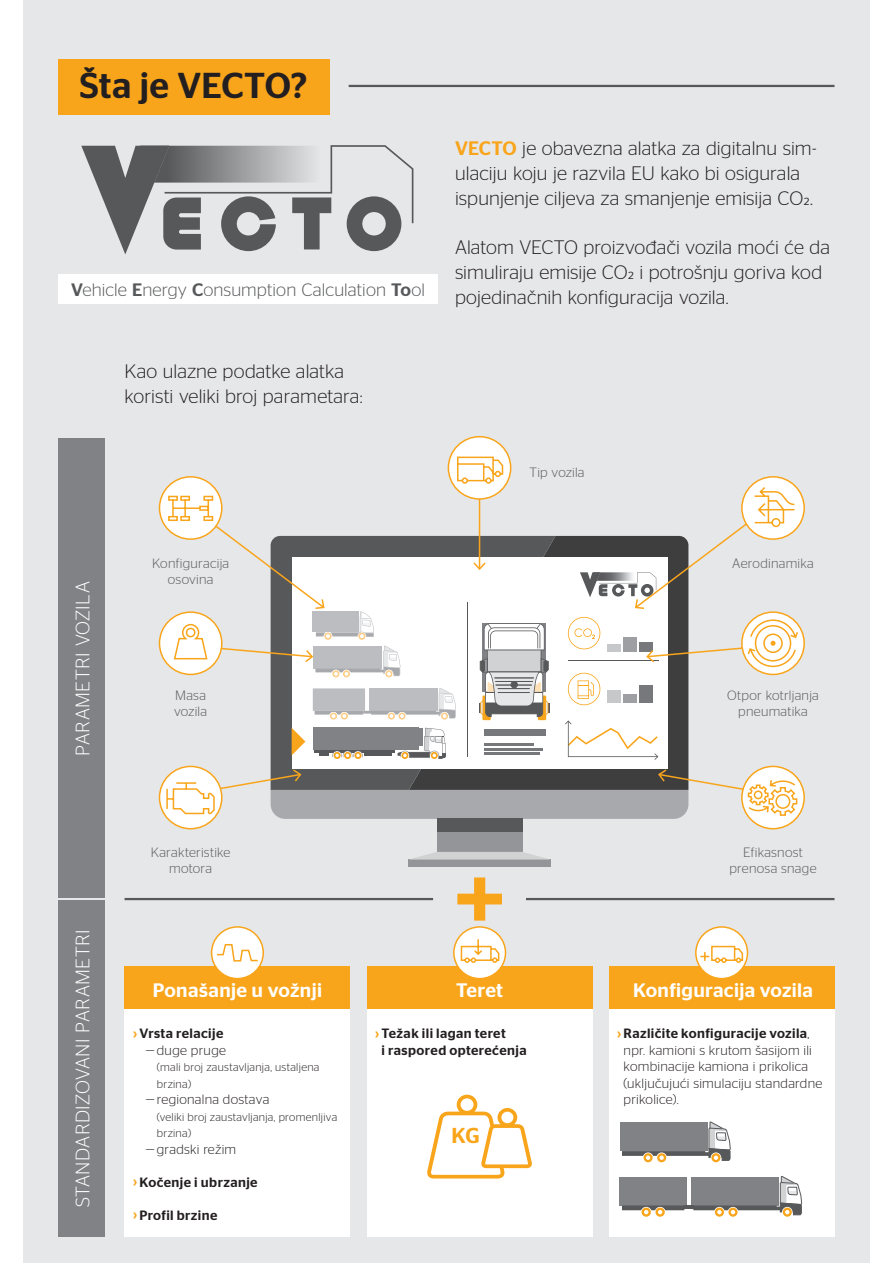
<style>
.page{position:relative;width:893px;height:1263px;background:#fff}
.page>*{position:absolute;margin:0;border:0;box-sizing:border-box;transform-origin:0 0}
.Head_Bereich{font:500 36px "Continental Stag Sans";letter-spacing:.005em;color:#231f20}
.Copy{font:500 21.6px "Continental Stag Sans";color:#f9a51b}
.Copy-2{font:300 19.5px/24.8px "Continental Stag Sans";letter-spacing:.005em;color:#231f20}
.Copy-3{font:500 19.5px "Continental Stag Sans";letter-spacing:.015em;color:#fff}
.Copy-4{font:300 19.5px "Continental Stag Sans";letter-spacing:.02em;color:#fff}
.Copy-5{font:300 18px "Continental Stag Sans";letter-spacing:.005em;color:#57585a}
.Copy-6{font:300 13.5px/16.5px "Continental Stag Sans";letter-spacing:.02em;color:#231f20}
.Grafiken_9_11pt{font:300 13.5px/16.5px "Continental Stag Sans";letter-spacing:.02em;color:#57585a;text-align:center}
.Copy-7{font:500 13.5px/16.5px "Continental Stag Sans";letter-spacing:.03em;color:#231f20}
.Copy-8{font:300 11.25px/16.5px "Continental Stag Sans";letter-spacing:.025em;color:#231f20}
.s1{font-weight:500}
.s2{font-weight:500;color:#f9a51b}
.s3{color:#f9a51b}
</style>
<div class="page">
<div style="left:23px;top:0;width:847px;height:1263px;background:#e6e7e9"></div>
<div style="left:58px;top:439px;width:47px;height:459px;background:#808285"></div>
<div style="left:58px;top:900px;width:47px;height:336px;background:#808285"></div>
<div style="left:125px;top:1009px;width:225px;height:227px;background:#fff"></div>
<div style="left:125px;top:966px;width:225px;height:43px;background:#f9a51b"></div>
<div style="left:367px;top:966px;width:225px;height:43px;background:#f9a51b"></div>
<div style="left:367px;top:1009px;width:226px;height:227px;background:#fff"></div>
<div style="left:609px;top:966px;width:225px;height:43px;background:#f9a51b"></div>
<div style="left:609px;top:1009px;width:225px;height:227px;background:#fff"></div>
<div style="left:620px;top:1177px;width:67px;height:28px;background:#808285"></div>
<div style="left:620px;top:1122px;width:87px;height:29px;background:#808285"></div>
<svg style="left:622px;top:1121px;width:180px;height:96px"></svg>
<div style="left:696px;top:927px;width:51px;height:51px;background:#fff;border-radius:50%"></div>
<div style="left:695px;top:926px;width:53px;height:53px;border:2px solid #f9a51b;border-radius:50%"></div>
<svg style="left:699px;top:945px;width:45px;height:19px"></svg>
<div style="left:454px;top:927px;width:51px;height:51px;background:#fff;border-radius:50%"></div>
<div style="left:453px;top:926px;width:53px;height:53px;border:2px solid #f9a51b;border-radius:50%"></div>
<svg style="left:460px;top:938px;width:40px;height:25px"></svg>
<svg style="left:457px;top:877px;width:45px;height:44px"></svg>
<hr style="left:125px;top:898px;width:308px;height:2px;background:#57585a">
<hr style="left:526px;top:898px;width:308px;height:2px;background:#57585a">
<div style="left:212px;top:927px;width:51px;height:52px;background:#fff;border-radius:50%"></div>
<div style="left:211px;top:926px;width:53px;height:53px;border:2px solid #f9a51b;border-radius:50%"></div>
<svg style="left:217px;top:944px;width:41px;height:18px"></svg>
<svg style="left:427px;top:1095px;width:105px;height:83px"></svg>
<svg style="left:81px;top:145px;width:332px;height:109px"></svg>
<div style="left:555px;top:536px;width:133px;height:232px;background:#3e3e3f"></div>
<div style="left:271px;top:536px;width:284px;height:232px;background:#57585a"></div>
<div style="left:292px;top:557px;width:375px;height:212px;background:#fff"></div>
<div style="left:437px;top:819px;width:85px;height:33px;background:#939598"></div>
<div style="left:408px;top:859px;width:143px;height:8px;background:#939598"></div>
<svg style="left:412px;top:852px;width:135px;height:7px"></svg>
<div style="left:437px;top:819px;width:85px;height:13px;background:#57585a"></div>
<div style="left:313px;top:727px;width:105px;height:23px;background:#808285"></div>
<hr style="left:314px;top:750px;width:80px;height:2px;background:#57585a">
<hr style="left:364px;top:753px;width:28px;height:3px;background:#57585a">
<svg style="left:398px;top:728px;width:48px;height:31px"></svg>
<svg style="left:319px;top:751px;width:44px;height:6px"></svg>
<hr style="left:467px;top:602px;width:1px;height:155px;background:#57585a">
<hr style="left:568px;top:660px;width:90px;height:1px;background:#57585a">
<svg style="left:292px;top:728px;width:13px;height:27px"></svg>
<div style="left:482px;top:695px;width:9px;height:25px;background:#f9a51b"></div>
<div style="left:538px;top:695px;width:8px;height:25px;background:#f9a51b"></div>
<svg style="left:479px;top:623px;width:70px;height:94px"></svg>
<svg style="left:313px;top:688px;width:143px;height:32px"></svg>
<svg style="left:568px;top:617px;width:32px;height:32px"></svg>
<svg style="left:568px;top:673px;width:32px;height:32px"></svg>
<div style="left:607px;top:644px;width:14px;height:7px;background:#c7c8ca"></div>
<div style="left:623px;top:637px;width:14px;height:14px;background:#9d9fa2"></div>
<div style="left:639px;top:642px;width:14px;height:9px;background:#76787b"></div>
<div style="left:607px;top:690px;width:14px;height:12px;background:#c7c8ca"></div>
<div style="left:623px;top:694px;width:14px;height:8px;background:#9d9fa2"></div>
<div style="left:639px;top:685px;width:14px;height:17px;background:#76787b"></div>
<div style="left:484px;top:730px;width:62px;height:6px;background:#76787b"></div>
<hr style="left:484px;top:743px;width:50px;height:2px;background:#76787b">
<hr style="left:484px;top:748px;width:58px;height:2px;background:#76787b">
<hr style="left:484px;top:753px;width:55px;height:2px;background:#76787b">
<svg style="left:565px;top:720px;width:93px;height:40px"></svg>
<svg style="left:159px;top:766px;width:63px;height:63px"></svg>
<div style="left:159px;top:766px;width:64px;height:63px;border:2px solid #f9a51b;border-radius:50%"></div>
<svg style="left:159px;top:612px;width:63px;height:62px"></svg>
<div style="left:159px;top:477px;width:63px;height:62px;background:#fff;border-radius:50%"></div>
<div style="left:159px;top:476px;width:64px;height:64px;border:2px solid #f9a51b;border-radius:50%"></div>
<div style="left:168px;top:496px;width:10px;height:5px;border:2px solid #f9a51b"></div>
<div style="left:168px;top:516px;width:10px;height:5px;border:2px solid #f9a51b"></div>
<div style="left:180px;top:496px;width:10px;height:5px;border:2px solid #f9a51b"></div>
<svg style="left:172px;top:500px;width:228px;height:178px"></svg>
<div style="left:203px;top:496px;width:10px;height:5px;border:2px solid #f9a51b"></div>
<div style="left:199px;top:506px;width:10px;height:5px;border:2px solid #f9a51b"></div>
<div style="left:203px;top:516px;width:10px;height:5px;border:2px solid #f9a51b"></div>
<div style="left:742px;top:477px;width:62px;height:62px;background:#fff;border-radius:50%"></div>
<div style="left:741px;top:476px;width:64px;height:64px;border:2px solid #f9a51b;border-radius:50%"></div>
<svg style="left:580px;top:485px;width:216px;height:125px"></svg>
<svg style="left:742px;top:612px;width:62px;height:62px"></svg>
<div style="left:741px;top:611px;width:64px;height:64px;border:2px solid #f9a51b;border-radius:50%"></div>
<svg style="left:645px;top:619px;width:154px;height:49px"></svg>
<div style="left:742px;top:766px;width:62px;height:63px;background:#fff;border-radius:50%"></div>
<div style="left:741px;top:766px;width:64px;height:63px;border:2px solid #f9a51b;border-radius:50%"></div>
<svg style="left:166px;top:768px;width:632px;height:51px"></svg>
<hr style="left:479px;top:489px;width:1px;height:80px;background:#f9a51b">
<svg style="left:473px;top:561px;width:13px;height:9px"></svg>
<div style="left:448px;top:437px;width:63px;height:62px;background:#fff;border-radius:50%"></div>
<div style="left:448px;top:436px;width:63px;height:64px;border:2px solid #f9a51b;border-radius:50%"></div>
<svg style="left:457px;top:456px;width:47px;height:28px"></svg>
<div style="left:58px;top:275px;width:380px;height:29px;background:#fff"></div>
<hr style="left:349px;top:85px;width:485px;height:2px;background:#57585a">
<div style="left:58px;top:59px;width:272px;height:55px;background:#f9a51b"></div>
<p class="Head_Bereich" style="left:80px;top:64px;width:229px">Šta je VECTO?</p>
<p class="Copy-5" style="left:71px;top:279px;width:356px"><span class="s1">V</span>ehicle <span class="s1">E</span>nergy <span class="s1">C</span>onsumption Calculation <span class="s1">To</span>ol</p>
<p class="Copy-2" style="left:125px;top:359px;width:240px">Kao ulazne podatke alatka koristi veliki broj parametara:</p>
<p class="Copy-2" style="left:455px;top:136px;width:363px"><span class="s2">VECTO</span> je obavezna alatka za digitalnu sim&shy;ulaciju koju je razvila EU kako bi osigurala ispunjenje ciljeva za smanjenje emisija CO2.</p>
<p class="Copy-2" style="left:455px;top:235px;width:377px">Alatom VECTO proizvođači vozila moći će da simuliraju emisije CO2 i potrošnju goriva kod pojedinačnih konfiguracija vozila.</p>
<p class="Grafiken_9_11pt" style="left:530px;top:464px;width:57px">Tip vozila</p>
<p class="Copy-4" style="left:72px;top:755px;width:176px;rotate:-90deg">PARAMETRI VOZILA</p>
<p class="Grafiken_9_11pt" style="left:152px;top:555px;width:79px">Konfiguracija osovina</p>
<p class="Grafiken_9_11pt" style="left:175px;top:687px;width:32px">Masa</p>
<p class="Grafiken_9_11pt" style="left:174px;top:703px;width:35px">vozila</p>
<p class="Grafiken_9_11pt" style="left:732px;top:555px;width:83px">Aerodinamika</p>
<p class="Grafiken_9_11pt" style="left:727px;top:687px;width:93px">Otpor kotrljanja pneumatika</p>
<p class="Grafiken_9_11pt" style="left:151px;top:843px;width:81px">Karakteristike motora</p>
<p class="Grafiken_9_11pt" style="left:729px;top:843px;width:89px">Efikasnost prenosa snage</p>
<p class="Copy-4" style="left:72px;top:1207px;width:279px;rotate:-90deg">STANDARDIZOVANI PARAMETRI</p>
<p class="Copy-3" style="left:153px;top:979px;width:171px">Ponašanje u vožnji</p>
<p class="Copy-7" style="left:133px;top:1025px;width:92px"><span class="s3">›</span> Vrsta relacije</p>
<p class="Copy-6" style="left:146px;top:1041px;width:82px">— duge pruge</p>
<p class="Copy-8" style="left:157px;top:1059px;width:164px">(mali broj zaustavljanja, ustaljena brzina)</p>
<p class="Copy-6" style="left:146px;top:1091px;width:125px">— regionalna dostava</p>
<p class="Copy-8" style="left:157px;top:1108px;width:182px">(veliki broj zaustavljanja, promenljiva brzina)</p>
<p class="Copy-6" style="left:146px;top:1140px;width:92px">— gradski režim</p>
<p class="Copy-7" style="left:133px;top:1174px;width:126px"><span class="s3">›</span> Kočenje i ubrzanje</p>
<p class="Copy-7" style="left:133px;top:1207px;width:86px"><span class="s3">›</span> Profil brzine</p>
<p class="Copy-3" style="left:456px;top:979px;width:48px">Teret</p>
<p class="Copy-7" style="left:382px;top:1025px;width:147px;text-indent:-6px"><span class="s3">›</span> Težak ili lagan teret<br>i raspored opterećenja</p>
<p class="Copy" style="left:452px;top:1123px;width:30px">KG</p>
<p class="Copy-3" style="left:633px;top:979px;width:182px">Konfiguracija vozila</p>
<p class="Copy-6" style="left:624px;top:1025px;width:200px;text-indent:-6px"><span class="s2">›</span> <span class="s1">Različite konfiguracije vozila</span>, npr. kamioni s krutom šasijom ili kombinacije kamiona i prikolica (uključujući simulaciju standardne prikolice).</p>
</div>
